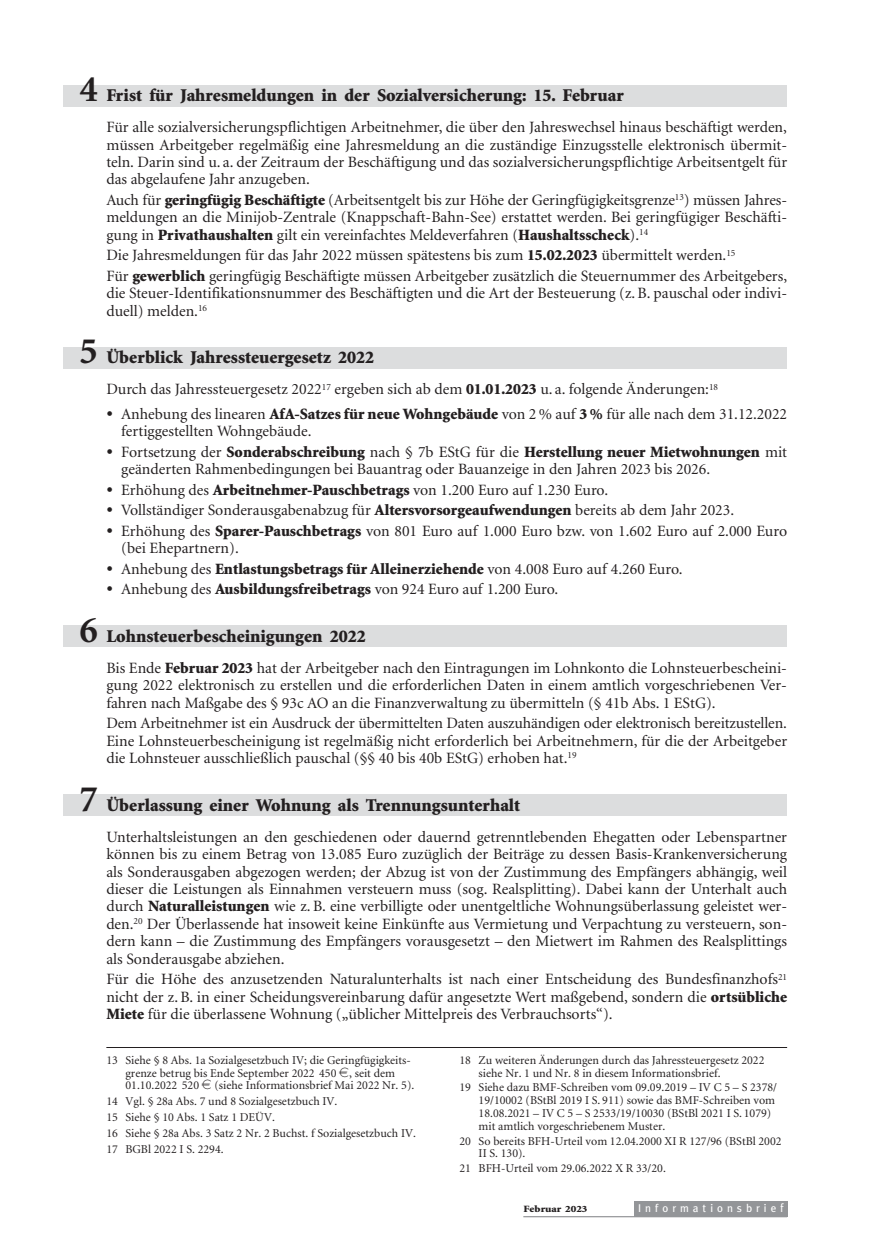
<style>
.page{position:relative;width:885px;height:1259px;background:#fff}
.page>*{position:absolute;margin:0;border:0;box-sizing:border-box;transform-origin:0 0}
.t1{font:900 18px "Minion";color:#231f20}
.t2{font:15.75px/17.4px "Minion";color:#231f20;text-align:justify}
.t3{font:900 15.75px "Minion";color:#231f20}
.t4{font:12px/12.8px "Minion";color:#231f20}
.t5{font:11.25px "Meta";letter-spacing:.36em;color:#fff}
.t6{font:900 9.6px "Minion";color:#231f20;scale:1.15 1}
.s1{font-weight:700;font-size:37.5px}
.s2{font-weight:900}
.s3{font-size:22.5px}
.s4{font-weight:400;font-size:22.5px}
.s5{font-weight:400}
.s6{font-family:"Eurofont"}
.s7{font-size:12px}
</style>
<div class="page">
<div style="left:64px;top:85px;width:723px;height:21px;background:#dcddde"></div>
<div style="left:64px;top:347px;width:723px;height:21px;background:#dcddde"></div>
<div style="left:64px;top:625px;width:723px;height:21px;background:#dcddde"></div>
<div style="left:64px;top:794px;width:723px;height:22px;background:#dcddde"></div>
<div style="left:634px;top:1200px;width:153px;height:16px;background:#939598"></div>
<hr style="left:523px;top:1216px;width:264px;height:1px;background:#939598">
<hr style="left:106px;top:1047px;width:681px;height:1px;background:#231f20">
<p class="t1" style="left:79px;top:88px;width:546px"><span class="s1">4</span> Frist für Jahresmeldungen in der Sozialversicherung: 15. Februar</p>
<p class="t2" style="left:106px;top:120px;width:682px">Für alle sozialversicherungspflichtigen Arbeitnehmer, die über den Jahreswechsel hinaus beschäftigt werden, müssen Arbeitgeber regelmäßig eine Jahresmeldung an die zuständige Einzugsstelle elektronisch übermit&shy;teln. Darin sind u. a. der Zeitraum der Beschäftigung und das sozialversicherungspflichtige Arbeitsentgelt für das abgelaufene Jahr anzugeben.</p>
<p class="t2" style="left:106px;top:192px;width:682px">Auch für <span class="s2">geringfügig Beschäftigte</span> (Arbeitsentgelt bis zur Höhe der Geringfügigkeitsgrenze<sup>13</sup>) müssen Jahres&shy;meldungen an die Minijob-Zentrale (Knappschaft-Bahn-See) erstattet werden. Bei geringfügiger Beschäfti&shy;gung in <span class="s2">Privathaushalten</span> gilt ein vereinfachtes Meldeverfahren (<span class="s2">Haushaltsscheck</span>).<sup>14</sup></p>
<p class="t2" style="left:106px;top:246px;width:682px;line-height:20.4px">Die Jahresmeldungen für das Jahr 2022 müssen spätestens bis zum <span class="s2">15.02.2023</span> übermittelt werden.<sup>15<br></sup>Für <span class="s2">gewerblich</span> geringfügig Beschäftigte müssen Arbeitgeber zusätzlich die Steuernummer des Arbeitgebers,</p>
<p class="t2" style="left:106px;top:286px;width:682px">die Steuer-Identifikationsnummer des Beschäftigten und die Art der Besteuerung (z. B. pauschal oder indivi&shy;duell) melden.<sup>16</sup></p>
<p class="t1" style="left:79px;top:350px;width:296px"><span class="s1">5</span> Überblick Jahressteuergesetz 2022</p>
<p class="t2" style="left:106px;top:382px;width:613px">Durch das Jahressteuergesetz 2022<sup>17</sup> ergeben sich ab dem <span class="s2">01.01.2023</span> u. a. folgende Änderungen:<sup>18</sup></p>
<p class="t2" style="left:121px;top:406px;width:667px;text-indent:-15px"><span class="s3">•</span> Anhebung des linearen <span class="s2">AfA-Satzes für neue Wohngebäude</span> von 2 % auf <span class="s2">3%</span> für alle nach dem 31.12.2022 fertiggestellten Wohngebäude.</p>
<p class="t2" style="left:121px;top:444px;width:667px;text-indent:-15px"><span class="s3">•</span> Fortsetzung der <span class="s2">Sonderabschreibung</span> nach § 7b EStG für die <span class="s2">Herstellung neuer Mietwohnungen</span> mit geänderten Rahmenbedingungen bei Bauantrag oder Bauanzeige in den Jahren 2023 bis 2026.</p>
<p class="t2" style="left:106px;top:482px;width:503px"><span class="s3">•</span> Erhöhung des <span class="s2">Arbeitnehmer-Pauschbetrags</span> von 1.200 Euro auf 1.230 Euro.</p>
<p class="t2" style="left:106px;top:503px;width:629px"><span class="s3">•</span> Vollständiger Sonderausgabenabzug für <span class="s2">Altersvorsorgeaufwendungen</span> bereits ab dem Jahr 2023.</p>
<p class="t2" style="left:121px;top:523px;width:667px;text-indent:-15px"><span class="s3">•</span> Erhöhung des <span class="s2">Sparer-Pauschbetrags</span> von 801 Euro auf 1.000 Euro bzw. von 1.602 Euro auf 2.000 Euro (bei Ehepartnern).</p>
<p class="t3" style="left:106px;top:562px;width:577px"><span class="s4">•</span> <span class="s5">Anhebung des</span> Entlastungsbetrags für Alleinerziehende <span class="s5">von 4.008 Euro auf 4.260 Euro.</span></p>
<p class="t2" style="left:106px;top:581px;width:453px"><span class="s3">•</span> Anhebung des <span class="s2">Ausbildungsfreibetrags</span> von 924 Euro auf 1.200 Euro.</p>
<p class="t1" style="left:79px;top:629px;width:288px"><span class="s1">6</span> Lohnsteuerbescheinigungen 2022</p>
<p class="t2" style="left:106px;top:660px;width:682px">Bis Ende <span class="s2">Februar 2023</span> hat der Arbeitgeber nach den Eintragungen im Lohnkonto die Lohnsteuerbescheini&shy;gung 2022 elektronisch zu erstellen und die erforderlichen Daten in einem amtlich vorgeschriebenen Ver&shy;fahren nach Maßgabe des § 93c AO an die Finanzverwaltung zu übermitteln (§ 41b Abs. 1 EStG).</p>
<p class="t2" style="left:106px;top:715px;width:682px">Dem Arbeitnehmer ist ein Ausdruck der übermittelten Daten auszuhändigen oder elektronisch bereitzustellen.<br>Eine Lohnsteuerbescheinigung ist regelmäßig nicht erforderlich bei Arbeitnehmern, für die der Arbeitgeber die Lohnsteuer ausschließlich pauschal (§§ 40 bis 40b EStG) erhoben hat.<sup>19</sup></p>
<p class="t1" style="left:79px;top:798px;width:442px"><span class="s1">7</span> Überlassung einer Wohnung als Trennungsunterhalt</p>
<p class="t2" style="left:106px;top:829px;width:682px">Unterhaltsleistungen an den geschiedenen oder dauernd getrenntlebenden Ehegatten oder Lebenspartner können bis zu einem Betrag von 13.085 Euro zuzüglich der Beiträge zu dessen Basis-Krankenversicherung als Sonderausgaben abgezogen werden; der Abzug ist von der Zustimmung des Empfängers abhängig, weil dieser die Leistungen als Einnahmen versteuern muss (sog. Realsplitting). Dabei kann der Unterhalt auch durch <span class="s2">Naturalleistungen</span> wie z. B. eine verbilligte oder unentgeltliche Wohnungsüberlassung geleistet wer&shy;den.<sup>20</sup> Der Überlassende hat insoweit keine Einkünfte aus Vermietung und Verpachtung zu versteuern, son&shy;dern kann – die Zustimmung des Empfängers vorausgesetzt – den Mietwert im Rahmen des Realsplittings als Sonderausgabe abziehen.</p>
<p class="t2" style="left:106px;top:972px;width:682px">Für die Höhe des anzusetzenden Naturalunterhalts ist nach einer Entscheidung des Bundesfinanzhofs<sup>21 </sup>nicht der z. B. in einer Scheidungsvereinbarung dafür angesetzte Wert maßgebend, sondern die <span class="s2">ortsübliche Miete</span> für die überlassene Wohnung („üblicher Mittelpreis des Verbrauchsorts“).</p>
<p class="t4" style="left:125px;top:1054px;width:290px;text-indent:-19px">13 Siehe § 8 Abs. 1a Sozialgesetzbuch IV; die Geringfügigkeits&shy;grenze betrug bis Ende September 2022 450 <span class="s6">e</span>, seit dem<br>01.10.2022 520 <span class="s6">e</span> (siehe Informationsbrief Mai 2022 Nr. 5).</p>
<p class="t4" style="left:106px;top:1094px;width:311px;line-height:15.9px">14 Vgl. § 28a Abs. 7 und 8 Sozialgesetzbuch IV.<br>15 Siehe § 10 Abs. 1 Satz 1 DEÜV.<br>16 Siehe § 28a Abs. 3 Satz 2 Nr. 2 Buchst. f Sozialgesetzbuch IV.<br>17 BGBl 2022 I S. 2294.</p>
<p class="t4" style="left:478px;top:1054px;width:287px;text-indent:-19px">18 Zu weiteren Änderungen durch das Jahressteuergesetz 2022 siehe Nr. 1 und Nr. 8 in diesem Informationsbrief.</p>
<p class="t4" style="left:478px;top:1082px;width:300px;text-indent:-19px">19 Siehe dazu BMF-Schreiben vom 09.09.2019 – IV C 5 – S 2378/ 19/10002 (BStBl 2019 I S. 911) sowie das BMF-Schreiben vom 18.08.2021 – IV C 5 – S 2533/19/10030 (BStBl 2021 I S. 1079) mit amtlich vorgeschriebenem Muster.</p>
<p class="t4" style="left:478px;top:1135px;width:304px;text-indent:-19px">20 So bereits BFH-Urteil vom 12.04.2000 XI R 127/96 (BStBl 2002<br>II S. 130).</p>
<p class="t4" style="left:459px;top:1163px;width:208px">21 BFH-Urteil vom 29.06.2022 X R 33/20.</p>
<p class="t6" style="left:523px;top:1205px;width:57px">Februar 2023</p>
<p class="t5" style="left:638px;top:1201px;width:147px">Informationsbrie<span class="s7">f</span></p>
</div>
